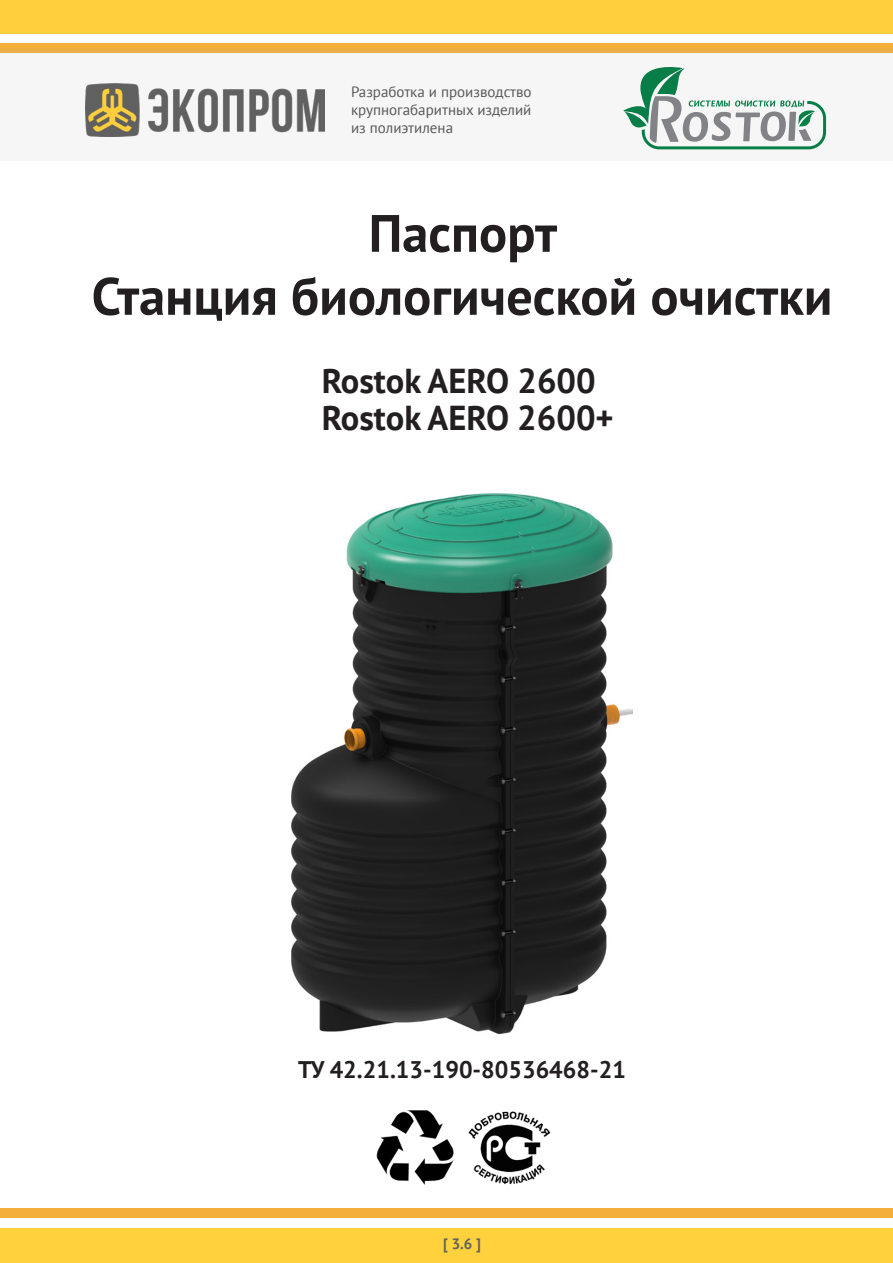
<style>
.page{position:relative;width:893px;height:1263px;background:#fff}
.page>*{position:absolute;margin:0;border:0;box-sizing:border-box;transform-origin:0 0}
.Титульный_заголовок{font:700 52.5px "PT Sans";color:#231f20}
.Титульный_заголовок-2{font:700 34.5px "PT Sans";color:#231f20}
.ТУ{font:700 24px "PT Sans";color:#231f20}
.Адресная_строка{font:15px "PT Sans";color:#57585a}
.Версия{font:700 15px "PT Sans";color:#616260}
</style>
<div class="page">
<div style="left:0;top:0;width:893px;height:33px;background:#ffcf3d"></div>
<div style="left:0;top:43px;width:893px;height:10px;background:#f3ae3b"></div>
<div style="left:0;top:1228px;width:893px;height:35px;background:#ffd13c"></div>
<div style="left:0;top:1208px;width:893px;height:10px;background:#f3ae3b"></div>
<div style="left:0;top:48px;width:893px;height:113px;background:#f6f6f6"></div>
<svg style="left:623px;top:67px;width:203px;height:82px"></svg>
<img style="left:376px;top:1110px;width:78px;height:75px">
<img style="left:468px;top:1111px;width:83px;height:74px">
<img style="left:291px;top:493px;width:342px;height:540px">
<img style="left:86px;top:83px;width:238px;height:53px">
<p class="Адресная_строка" style="left:351px;top:82px;width:182px">Разработка и производство</p>
<p class="Адресная_строка" style="left:351px;top:100px;width:182px">крупногабаритных изделий</p>
<p class="Адресная_строка" style="left:351px;top:118px;width:104px">из полиэтилена</p>
<p class="Титульный_заголовок" style="left:369px;top:198px;width:190px">Паспорт</p>
<p class="Титульный_заголовок" style="left:92px;top:261px;width:742px">Станция биологической очистки</p>
<p class="Титульный_заголовок-2" style="left:322px;top:358px;width:275px">Rostok AERO 2600</p>
<p class="Титульный_заголовок-2" style="left:322px;top:395px;width:293px">Rostok AERO 2600+</p>
<p class="ТУ" style="left:298px;top:1053px;width:329px">ТУ 42.21.13-190-80536468-21</p>
<p class="Версия" style="left:443px;top:1233px;width:40px">[ 3.6 ]</p>
</div>
